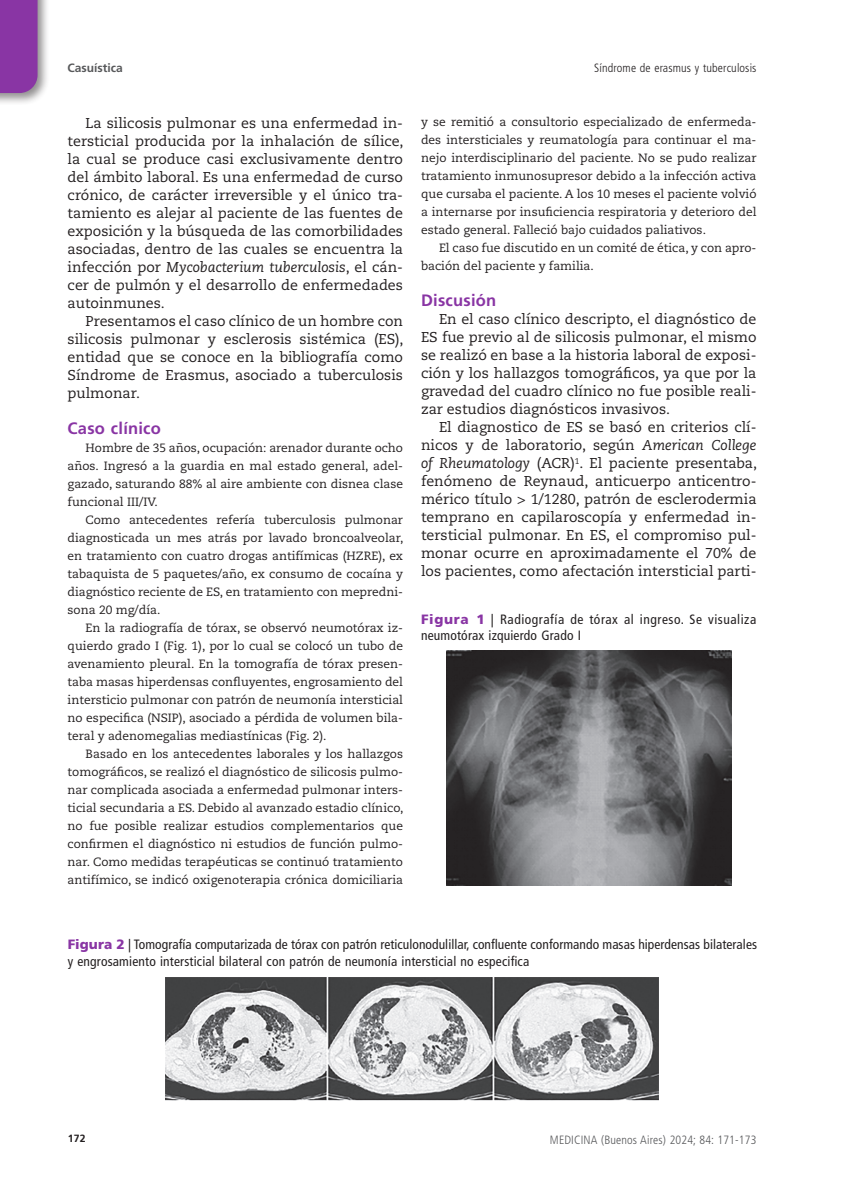
<style>
.page{position:relative;width:851px;height:1191px;background:#fff}
.page>*{position:absolute;margin:0;border:0;box-sizing:border-box;transform-origin:0 0}
.subtit-texto{font:700 16.5px "Frutiger LT Std";letter-spacing:.015em;color:#8935a4}
.texto1{font:14.25px/18px "Caecilia LT Std";color:#231f20;text-align:justify}
.tablatit{font:condensed 13.5px/16.5px "Frutiger LT Std";letter-spacing:.01em;color:#231f20}
.tablatit-2{font:condensed 13.5px/16.5px "Frutiger LT Std";letter-spacing:.04em;color:#231f20}
.texto2{font:12px/18px "Caecilia LT Std";color:#231f20;text-align:justify}
.t1{font:300 condensed 12px "Frutiger LT Std";letter-spacing:.01em;color:#57585a}
.t2{font:300 condensed 12px "Frutiger LT Std";letter-spacing:.01em;color:#231f20}
.t3{font:700 12px "Frutiger LT Std";color:#57585a}
.t4{font:700 10.5px "Frutiger LT Std";color:#231f20}
.s1{font-style:italic}
.s2{font-weight:900;font-stretch:normal;color:#8935a4}
</style>
<div class="page">
<div style="left:0;top:0;width:50px;height:105px;background:#231f20;opacity:.5"></div>
<div style="left:0;top:0;width:38px;height:93px;background:#8935a4"></div>
<img style="left:166px;top:977px;width:492px;height:123px">
<img style="left:446px;top:651px;width:285px;height:234px">
<p class="t3" style="left:68px;top:61px;width:57px">Casuística</p>
<p class="t2" style="left:594px;top:61px;width:164px">Síndrome de erasmus y tuberculosis</p>
<p class="texto1" style="left:68px;top:114px;width:337px;text-indent:18px">La silicosis pulmonar es una enfermedad in&shy;tersticial producida por la inhalación de sílice, la cual se produce casi exclusivamente dentro del ámbito laboral. Es una enfermedad de curso crónico, de carácter irreversible y el único tra&shy;tamiento es alejar al paciente de las fuentes de exposición y la búsqueda de las comorbilidades asociadas, dentro de las cuales se encuentra la infección por <span class="s1">Mycobacterium tuberculosis</span>, el cán&shy;cer de pulmón y el desarrollo de enfermedades autoinmunes.</p>
<p class="texto1" style="left:68px;top:312px;width:337px;text-indent:18px">Presentamos el caso clínico de un hombre con silicosis pulmonar y esclerosis sistémica (ES), entidad que se conoce en la bibliografía como Síndrome de Erasmus, asociado a tuberculosis pulmonar.</p>
<p class="subtit-texto" style="left:68px;top:418px;width:95px">Caso clínico</p>
<p class="texto2" style="left:68px;top:439px;width:337px;text-indent:18px">Hombre de 35 años, ocupación: arenador durante ocho años. Ingresó a la guardia en mal estado general, adel&shy;gazado, saturando 88% al aire ambiente con disnea clase funcional III/IV.</p>
<p class="texto2" style="left:68px;top:511px;width:337px;text-indent:18px">Como antecedentes refería tuberculosis pulmonar diagnosticada un mes atrás por lavado broncoalveolar, en tratamiento con cuatro drogas antifímicas (HZRE), ex tabaquista de 5 paquetes/año, ex consumo de cocaína y diagnóstico reciente de ES, en tratamiento con mepredni&shy;sona 20 mg/día.</p>
<p class="texto2" style="left:68px;top:619px;width:337px;text-indent:18px">En la radiografía de tórax, se observó neumotórax iz&shy;quierdo grado I (Fig. 1), por lo cual se colocó un tubo de avenamiento pleural. En la tomografía de tórax presen&shy;taba masas hiperdensas confluyentes, engrosamiento del intersticio pulmonar con patrón de neumonía intersticial no especifica (NSIP), asociado a pérdida de volumen bila&shy;teral y adenomegalias mediastínicas (Fig. 2).</p>
<p class="texto2" style="left:68px;top:745px;width:337px;text-indent:18px">Basado en los antecedentes laborales y los hallazgos tomográficos, se realizó el diagnóstico de silicosis pulmo&shy;nar complicada asociada a enfermedad pulmonar inters&shy;ticial secundaria a ES. Debido al avanzado estadio clínico, no fue posible realizar estudios complementarios que confirmen el diagnóstico ni estudios de función pulmo&shy;nar. Como medidas terapéuticas se continuó tratamiento antifímico, se indicó oxigenoterapia crónica domiciliaria</p>
<p class="texto2" style="left:421px;top:113px;width:337px">y se remitió a consultorio especializado de enfermeda&shy;des intersticiales y reumatología para continuar el ma&shy;nejo interdisciplinario del paciente. No se pudo realizar tratamiento inmunosupresor debido a la infección activa que cursaba el paciente. A los 10 meses el paciente volvió a internarse por insuficiencia respiratoria y deterioro del estado general. Falleció bajo cuidados paliativos.</p>
<p class="texto2" style="left:421px;top:239px;width:337px;text-indent:18px">El caso fue discutido en un comité de ética, y con apro&shy;bación del paciente y familia.</p>
<p class="subtit-texto" style="left:421px;top:291px;width:77px">Discusión</p>
<p class="texto1" style="left:421px;top:310px;width:337px;text-indent:18px">En el caso clínico descripto, el diagnóstico de ES fue previo al de silicosis pulmonar, el mismo se realizó en base a la historia laboral de exposi&shy;ción y los hallazgos tomográficos, ya que por la gravedad del cuadro clínico no fue posible reali&shy;zar estudios diagnósticos invasivos.</p>
<p class="texto1" style="left:421px;top:418px;width:337px;text-indent:18px">El diagnostico de ES se basó en criterios clí&shy;nicos y de laboratorio, según <span class="s1">American College of Rheumatology</span> (ACR)<sup>1</sup>. El paciente presentaba, fenómeno de Reynaud, anticuerpo anticentro&shy;mérico título &gt; 1/1280, patrón de esclerodermia temprano en capilaroscopía y enfermedad in&shy;tersticial pulmonar. En ES, el compromiso pul&shy;monar ocurre en aproximadamente el 70% de los pacientes, como afectación intersticial parti-</p>
<p class="tablatit-2" style="left:421px;top:611px;width:336px"><span class="s2">Figura 1</span> | Radiografía de tórax al ingreso. Se visualiza neumotórax izquierdo Grado I</p>
<p class="tablatit" style="left:68px;top:936px;width:690px"><span class="s2">Figura 2</span> | Tomografía computarizada de tórax con patrón reticulonodulillar, confluente conformando masas hiperdensas bilaterales y engrosamiento intersticial bilateral con patrón de neumonía intersticial no especifica</p>
<p class="t4" style="left:68px;top:1132px;width:19px">172</p>
<p class="t1" style="left:550px;top:1132px;width:208px">MEDICINA (Buenos Aires) 2024; 84: 171-173</p>
</div>
